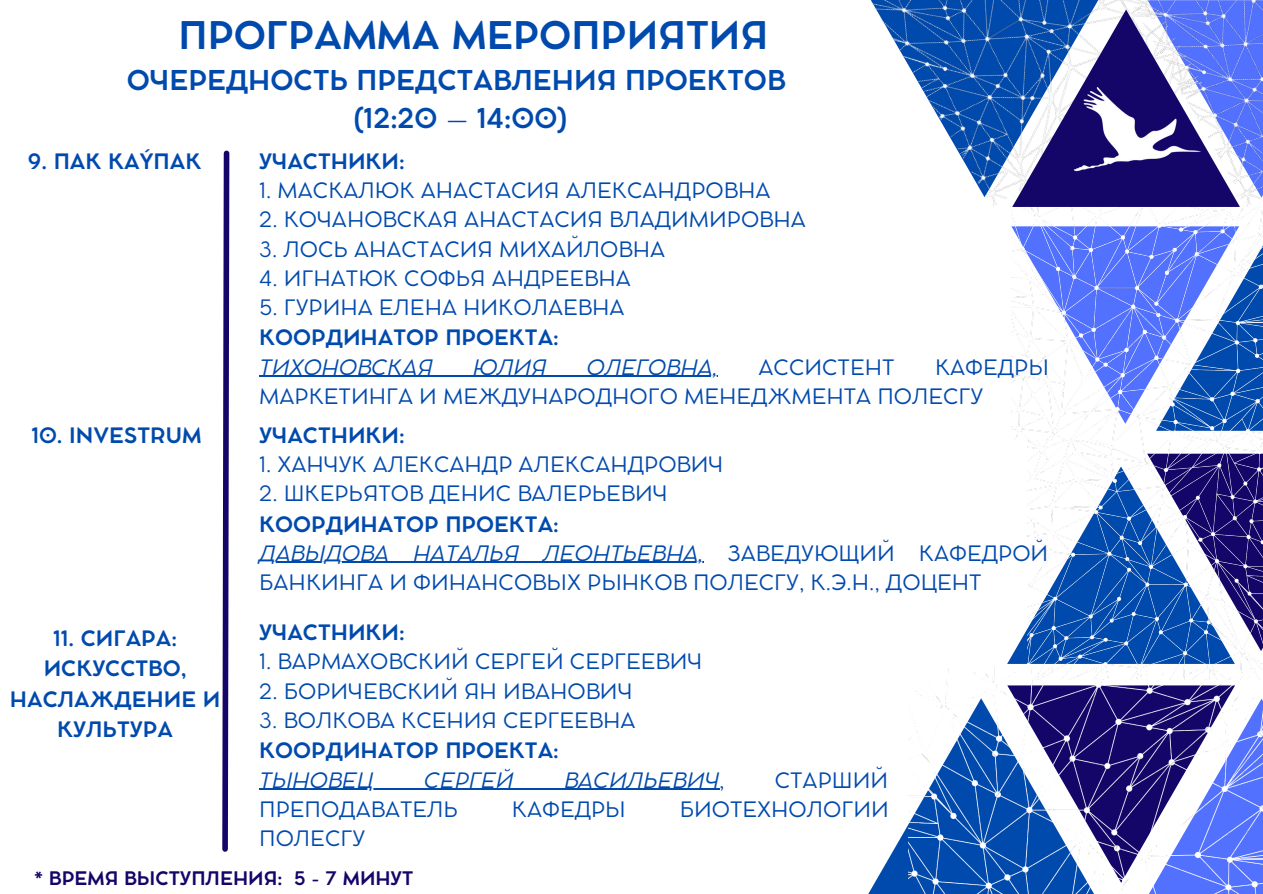
<style>
.page{position:relative;width:1263px;height:894px;background:#fff}
.page>*{position:absolute;margin:0;border:0;box-sizing:border-box;transform-origin:0 0}
.t1{font:700 37.65px "Cocomat Pro";color:#004aad}
.t2{font:700 27px "Cocomat Pro";color:#004aad}
.t3{font:21px/29.2px "Cocomat Pro";color:#004aad}
.t4{font:700 21px/30.3px "Cocomat Pro";color:#004aad;text-align:center}
.t5{font:italic 21px "Cocomat Pro";color:#004aad}
.t6{font:700 18.45px "Cocomat Pro";color:#140669}
.s1{font-style:italic}
.s2{font-style:normal}
</style>
<div class="page">
<svg style="left:1007px;top:471px;width:21px;height:192px"></svg>
<img style="left:1011px;top:207px;width:252px;height:233px">
<img style="left:1028px;top:440px;width:235px;height:227px">
<svg style="left:869px;top:825px;width:39px;height:68px"></svg>
<img style="left:908px;top:667px;width:355px;height:226px">
<svg style="left:871px;top:0;width:260px;height:207px"></svg>
<img style="left:1038px;top:38px;width:197px;height:188px">
<img style="left:1131px;top:0;width:132px;height:207px">
<hr style="left:259px;top:561px;width:445px;height:2px;background:#004aad">
<hr style="left:259px;top:376px;width:459px;height:1px;background:#004aad">
<hr style="left:259px;top:788px;width:460px;height:1px;background:#004aad">
<svg style="left:222px;top:150px;width:8px;height:702px"></svg>
<p class="t1" style="left:179px;top:21px;width:591px">ПРОГРАММА МЕРОПРИЯТИЯ</p>
<p class="t2" style="left:127px;top:70px;width:660px">ОЧЕРЕДНОСТЬ ПРЕДСТАВЛЕНИЯ ПРОЕКТОВ</p>
<p class="t2" style="left:354px;top:108px;width:215px">(12:20 – 14:00)</p>
<p class="t4" style="left:259px;top:148px;width:147px">УЧАСТНИКИ:</p>
<p class="t3" style="left:259px;top:177px;width:513px">1. МАСКАЛЮК АНАСТАСИЯ АЛЕКСАНДРОВНА</p>
<p class="t3" style="left:259px;top:207px;width:548px">2. КОЧАНОВСКАЯ АНАСТАСИЯ ВЛАДИМИРОВНА</p>
<p class="t3" style="left:259px;top:236px;width:407px">3. ЛОСЬ АНАСТАСИЯ МИХАЙЛОВНА</p>
<p class="t3" style="left:259px;top:265px;width:373px">4. ИГНАТЮК СОФЬЯ АНДРЕЕВНА</p>
<p class="t3" style="left:259px;top:294px;width:367px">5. ГУРИНА ЕЛЕНА НИКОЛАЕВНА</p>
<p class="t4" style="left:259px;top:324px;width:301px">КООРДИНАТОР ПРОЕКТА:</p>
<p class="t5" style="left:259px;top:359px;width:175px">ТИХОНОВСКАЯ</p>
<p class="t5" style="left:473px;top:359px;width:75px">ЮЛИЯ</p>
<p class="t5" style="left:587px;top:359px;width:133px">ОЛЕГОВНА,</p>
<p class="t3" style="left:758px;top:354px;width:138px">АССИСТЕНТ</p>
<p class="t4" style="left:28px;top:148px;width:175px">9. ПАК КАÝПАК</p>
<p class="t3" style="left:259px;top:354px;width:791px;text-indent:676px">КАФЕДРЫ<br>МАРКЕТИНГА И МЕЖДУНАРОДНОГО МЕНЕДЖМЕНТА ПОЛЕСГУ</p>
<p class="t4" style="left:31px;top:421px;width:172px">10. INVESTRUM</p>
<p class="t4" style="left:10px;top:624px;width:212px">11. СИГАРА:<br>ИСКУССТВО,<br>НАСЛАЖДЕНИЕ И<br>КУЛЬТУРА</p>
<p class="t4" style="left:259px;top:421px;width:147px">УЧАСТНИКИ:</p>
<p class="t3" style="left:259px;top:451px;width:466px">1. ХАНЧУК АЛЕКСАНДР АЛЕКСАНДРОВИЧ</p>
<p class="t3" style="left:259px;top:480px;width:410px">2. ШКЕРЬЯТОВ ДЕНИС ВАЛЕРЬЕВИЧ</p>
<p class="t4" style="left:259px;top:510px;width:301px">КООРДИНАТОР ПРОЕКТА:</p>
<p class="t3" style="left:259px;top:540px;width:791px"><span class="s1">ДАВЫДОВА НАТАЛЬЯ ЛЕОНТЬЕВНА,</span> ЗАВЕДУЮЩИЙ КАФЕДРОЙ<br>БАНКИНГА И ФИНАНСОВЫХ РЫНКОВ ПОЛЕСГУ, К.Э.Н., ДОЦЕНТ</p>
<p class="t4" style="left:259px;top:619px;width:147px">УЧАСТНИКИ:</p>
<p class="t3" style="left:259px;top:648px;width:445px">1. ВАРМАХОВСКИЙ СЕРГЕЙ СЕРГЕЕВИЧ</p>
<p class="t3" style="left:259px;top:678px;width:375px">2. БОРИЧЕВСКИЙ ЯН ИВАНОВИЧ</p>
<p class="t3" style="left:259px;top:707px;width:378px">3. ВОЛКОВА КСЕНИЯ СЕРГЕЕВНА</p>
<p class="t4" style="left:259px;top:737px;width:301px">КООРДИНАТОР ПРОЕКТА:</p>
<p class="t5" style="left:259px;top:771px;width:116px">ТЫНОВЕЦ</p>
<p class="t5" style="left:424px;top:771px;width:91px">СЕРГЕЙ</p>
<p class="t5" style="left:564px;top:771px;width:162px">ВАСИЛЬЕВИЧ<span class="s2">,</span></p>
<p class="t3" style="left:775px;top:766px;width:115px">СТАРШИЙ</p>
<p class="t3" style="left:259px;top:796px;width:200px">ПРЕПОДАВАТЕЛЬ</p>
<p class="t3" style="left:512px;top:796px;width:115px">КАФЕДРЫ</p>
<p class="t3" style="left:680px;top:796px;width:211px">БИОТЕХНОЛОГИИ</p>
<p class="t3" style="left:259px;top:825px;width:107px">ПОЛЕСГУ</p>
<p class="t6" style="left:34px;top:871px;width:381px">* ВРЕМЯ ВЫСТУПЛЕНИЯ: 5 - 7 МИНУТ</p>
</div>
